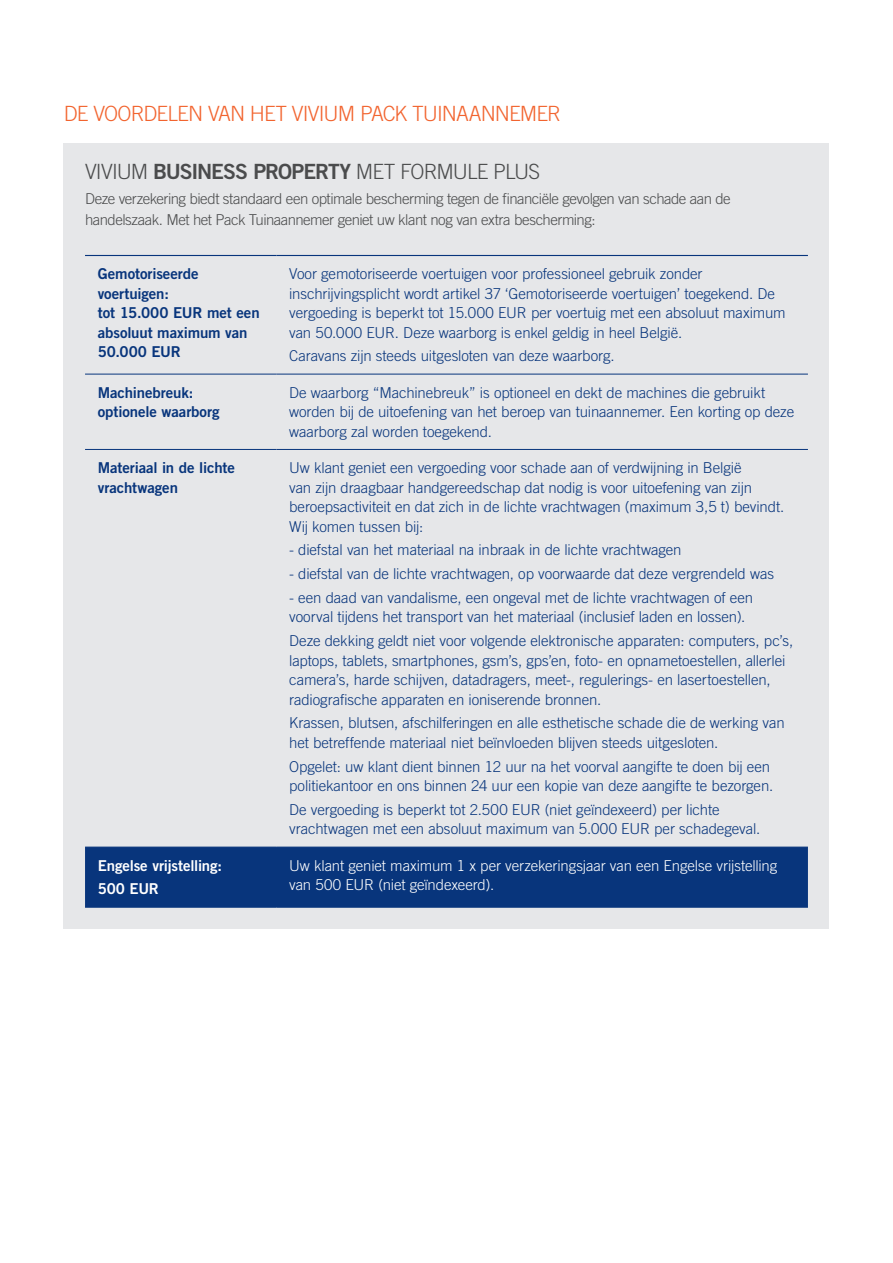
<style>
.page{position:relative;width:893px;height:1263px;background:#fff}
.page>*{position:absolute;margin:0;border:0;box-sizing:border-box;transform-origin:0 0}
.Titel{font:300 21px "Trade Gothic LT Std";letter-spacing:-.04em;color:#f2642f}
.ttk_body{font:300 21px "Trade Gothic LT Std";letter-spacing:-.05em;color:#4b4c4d}
.hoofdpunten{font:300 15px/19.5px "Trade Gothic LT Std";letter-spacing:-.01em;color:#08357c}
.ttk_body-2{font:300 15px/21px "Trade Gothic LT Std";letter-spacing:-.035em;color:#4b4c4d}
.hoofdpunten-2{font:15px/19.5px "Trade Gothic LT Std Bd 2";letter-spacing:-.005em;color:#08357c}
.hoofdpunten-3{font:300 15px/19.5px "Trade Gothic LT Std";letter-spacing:-.01em;color:#fff}
.hoofdpunten-4{font:15px "Trade Gothic LT Std Bd 2";letter-spacing:-.015em;color:#fff}
.s1{font-family:"Trade Gothic LT Std Bd 2";font-weight:400}
</style>
<div class="page">
<div style="left:64px;top:143px;width:765px;height:786px;background:#e6e7e9"></div>
<div style="left:85px;top:848px;width:723px;height:59px;background:#08357c"></div>
<hr style="left:85px;top:255px;width:191px;height:1px;background:#08357c">
<hr style="left:276px;top:255px;width:532px;height:1px;background:#08357c">
<hr style="left:85px;top:374px;width:191px;height:1px;background:#08357c">
<hr style="left:276px;top:374px;width:532px;height:1px;background:#08357c">
<hr style="left:85px;top:449px;width:191px;height:1px;background:#08357c">
<hr style="left:276px;top:449px;width:532px;height:1px;background:#08357c">
<hr style="left:85px;top:847px;width:191px;height:1px;background:#08357c">
<hr style="left:276px;top:847px;width:532px;height:1px;background:#08357c">
<hr style="left:85px;top:907px;width:191px;height:1px;background:#08357c">
<hr style="left:276px;top:907px;width:532px;height:1px;background:#08357c">
<p class="Titel" style="left:64px;top:102px;width:499px">DE VOORDELEN VAN HET VIVIUM PACK TUINAANNEMER</p>
<p class="ttk_body" style="left:85px;top:159px;width:457px">VIVIUM <span class="s1">BUSINESS PROPERTY</span> MET FORMULE PLUS</p>
<p class="ttk_body-2" style="left:85px;top:188px;width:647px">Deze verzekering biedt standaard een optimale bescherming tegen de financiële gevolgen van schade aan de handelszaak. Met het Pack Tuinaannemer geniet uw klant nog van extra bescherming:</p>
<p class="hoofdpunten-2" style="left:98px;top:264px;width:163px">Gemotoriseerde voertuigen:<br>tot 15.000 EUR met een absoluut maximum van<br>50.000 EUR</p>
<p class="hoofdpunten" style="left:289px;top:264px;width:498px">Voor gemotoriseerde voertuigen voor professioneel gebruik zonder inschrijvingsplicht wordt artikel 37 ‘Gemotoriseerde voertuigen’ toegekend. De vergoeding is beperkt tot 15.000 EUR per voertuig met een absoluut maximum van 50.000 EUR. Deze waarborg is enkel geldig in heel België.</p>
<p class="hoofdpunten" style="left:289px;top:346px;width:327px">Caravans zijn steeds uitgesloten van deze waarborg.</p>
<p class="hoofdpunten-2" style="left:98px;top:382px;width:123px">Machinebreuk: optionele waarborg</p>
<p class="hoofdpunten" style="left:289px;top:382px;width:506px">De waarborg “Machinebreuk” is optioneel en dekt de machines die gebruikt worden bij de uitoefening van het beroep van tuinaannemer. Een korting op deze waarborg zal worden toegekend.</p>
<p class="hoofdpunten-2" style="left:98px;top:458px;width:139px">Materiaal in de lichte vrachtwagen</p>
<p class="hoofdpunten" style="left:289px;top:458px;width:497px">Uw klant geniet een vergoeding voor schade aan of verdwijning in België<br>van zijn draagbaar handgereedschap dat nodig is voor uitoefening van zijn beroepsactiviteit en dat zich in de lichte vrachtwagen (maximum 3,5 t) bevindt.<br>Wij komen tussen bij:</p>
<p class="hoofdpunten" style="left:289px;top:540px;width:394px">- diefstal van het materiaal na inbraak in de lichte vrachtwagen</p>
<p class="hoofdpunten" style="left:289px;top:564px;width:486px">- diefstal van de lichte vrachtwagen, op voorwaarde dat deze vergrendeld was</p>
<p class="hoofdpunten" style="left:289px;top:587px;width:465px">- een daad van vandalisme, een ongeval met de lichte vrachtwagen of een voorval tijdens het transport van het materiaal (inclusief laden en lossen).</p>
<p class="hoofdpunten" style="left:289px;top:631px;width:506px">Deze dekking geldt niet voor volgende elektronische apparaten: computers, pc’s, laptops, tablets, smartphones, gsm’s, gps’en, foto- en opnametoestellen, allerlei camera’s, harde schijven, datadragers, meet-, regulerings- en lasertoestellen, radiografische apparaten en ioniserende bronnen.</p>
<p class="hoofdpunten" style="left:289px;top:713px;width:497px">Krassen, blutsen, afschilferingen en alle esthetische schade die de werking van het betreffende materiaal niet beïnvloeden blijven steeds uitgesloten.</p>
<p class="hoofdpunten" style="left:289px;top:756px;width:486px">Opgelet: uw klant dient binnen 12 uur na het voorval aangifte te doen bij een politiekantoor en ons binnen 24 uur een kopie van deze aangifte te bezorgen.</p>
<p class="hoofdpunten" style="left:289px;top:799px;width:473px">De vergoeding is beperkt tot 2.500 EUR (niet geïndexeerd) per lichte vrachtwagen met een absoluut maximum van 5.000 EUR per schadegeval.</p>
<p class="hoofdpunten-4" style="left:98px;top:856px;width:126px">Engelse vrijstelling:</p>
<p class="hoofdpunten-4" style="left:98px;top:880px;width:63px">500 EUR</p>
<p class="hoofdpunten-3" style="left:289px;top:855px;width:490px">Uw klant geniet maximum 1 x per verzekeringsjaar van een Engelse vrijstelling van 500 EUR (niet geïndexeerd).</p>
</div>
